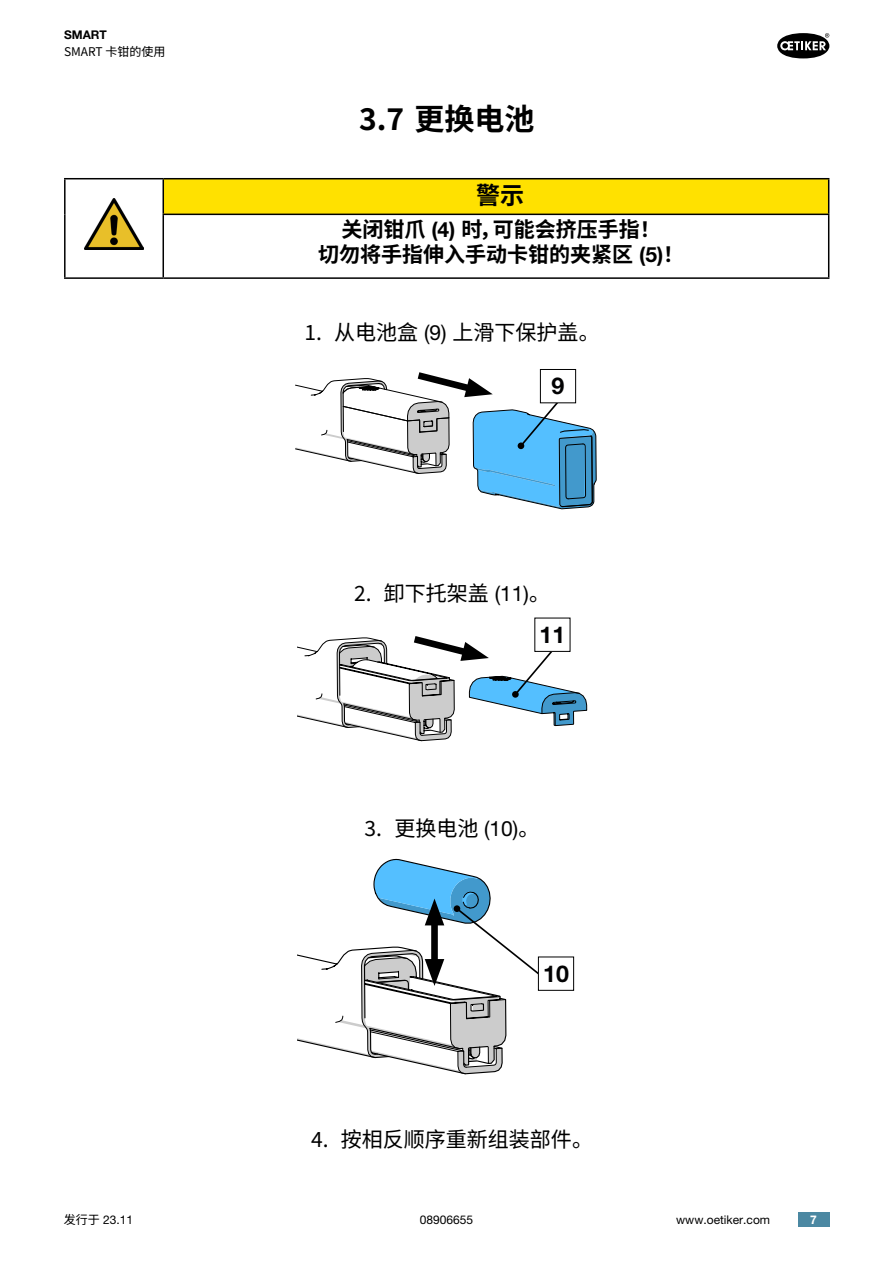
<style>
.page{position:relative;width:893px;height:1263px;background:#fff}
.page>*{position:absolute;margin:0;border:0;box-sizing:border-box;transform-origin:0 0}
.t1{font:700 30px "Noto Sans SC";color:#000}
.t2{font:700 24px "Noto Sans SC";color:#000}
.t3{font:700 23.25px "Helvetica Neue LT Pro";color:#020203}
.t4{font:21px "Noto Sans SC";color:#000}
.t5{font:700 21px/25.2px "Noto Sans SC";color:#000;text-align:center}
.t6{font:12px "Helvetica Neue LT Pro";color:#000}
.t7{font:12px "Noto Sans SC";color:#000}
.t8{font:700 12px "Helvetica Neue LT Pro";color:#000}
.t9{font:700 12px "Helvetica Neue LT Pro";color:#fff}
.s1{font-family:"Helvetica Neue LT Pro"}
.s2{font-family:"Noto Sans SC"}
</style>
<div class="page">
<div style="left:798px;top:1212px;width:31px;height:15px;background:#4b88a2"></div>
<svg style="left:777px;top:33px;width:52px;height:25px"></svg>
<div style="left:163px;top:179px;width:666px;height:35px;background:#ffe100"></div>
<hr style="left:64px;top:178px;width:99px;height:1px;background:#000">
<hr style="left:64px;top:179px;width:2px;height:35px;background:#000">
<hr style="left:163px;top:178px;width:666px;height:1px;background:#000">
<hr style="left:163px;top:179px;width:1px;height:35px;background:#000">
<hr style="left:828px;top:179px;width:1px;height:35px;background:#000">
<hr style="left:64px;top:214px;width:2px;height:63px;background:#000">
<hr style="left:163px;top:214px;width:666px;height:1px;background:#000">
<hr style="left:163px;top:215px;width:1px;height:62px;background:#000">
<hr style="left:828px;top:215px;width:1px;height:62px;background:#000">
<hr style="left:64px;top:277px;width:99px;height:2px;background:#000">
<hr style="left:163px;top:277px;width:666px;height:2px;background:#000">
<img style="left:85px;top:198px;width:59px;height:52px">
<svg style="left:345px;top:213px;width:105px;height:66px"></svg>
<svg style="left:295px;top:369px;width:302px;height:139px"></svg>
<svg style="left:340px;top:453px;width:115px;height:55px"></svg>
<svg style="left:468px;top:497px;width:120px;height:214px"></svg>
<svg style="left:297px;top:585px;width:290px;height:490px"></svg>
<p class="t8" style="left:64px;top:28px;width:44px">SMART</p>
<p class="t7" style="left:64px;top:45px;width:103px">SMART 卡钳的使用</p>
<h1 class="t1" style="left:359px;top:102px;width:177px">3.7 更换电池</h1>
<p class="t2" style="left:476px;top:182px;width:49px">警示</p>
<p class="t5" style="left:318px;top:217px;width:367px">关闭钳爪 <span class="s1">(4)</span> 时，可能会挤压手指！<br>切勿将手指伸入手动卡钳的夹紧区 <span class="s1">(5)</span>！</p>
<p class="t4" style="left:304px;top:321px;width:297px">1. 从电池盒 <span class="s1">(9)</span> 上滑下保护盖。</p>
<p class="t3" style="left:552px;top:372px;width:14px">9</p>
<p class="t4" style="left:354px;top:581px;width:198px">2. 卸下托架盖 <span class="s1">(11)</span>。</p>
<p class="t3" style="left:540px;top:620px;width:27px">11</p>
<p class="t4" style="left:365px;top:817px;width:177px">3. 更换电池 <span class="s1">(10)</span>。</p>
<p class="t3" style="left:543px;top:959px;width:27px">10</p>
<p class="t4" style="left:311px;top:1127px;width:283px">4. 按相反顺序重新组装部件。</p>
<p class="t6" style="left:64px;top:1213px;width:71px"><span class="s2">发行于</span> 23.11</p>
<p class="t6" style="left:420px;top:1212px;width:55px">08906655</p>
<p class="t6" style="left:676px;top:1212px;width:95px">www.oetiker.com</p>
<p class="t9" style="left:810px;top:1212px;width:8px">7</p>
</div>
